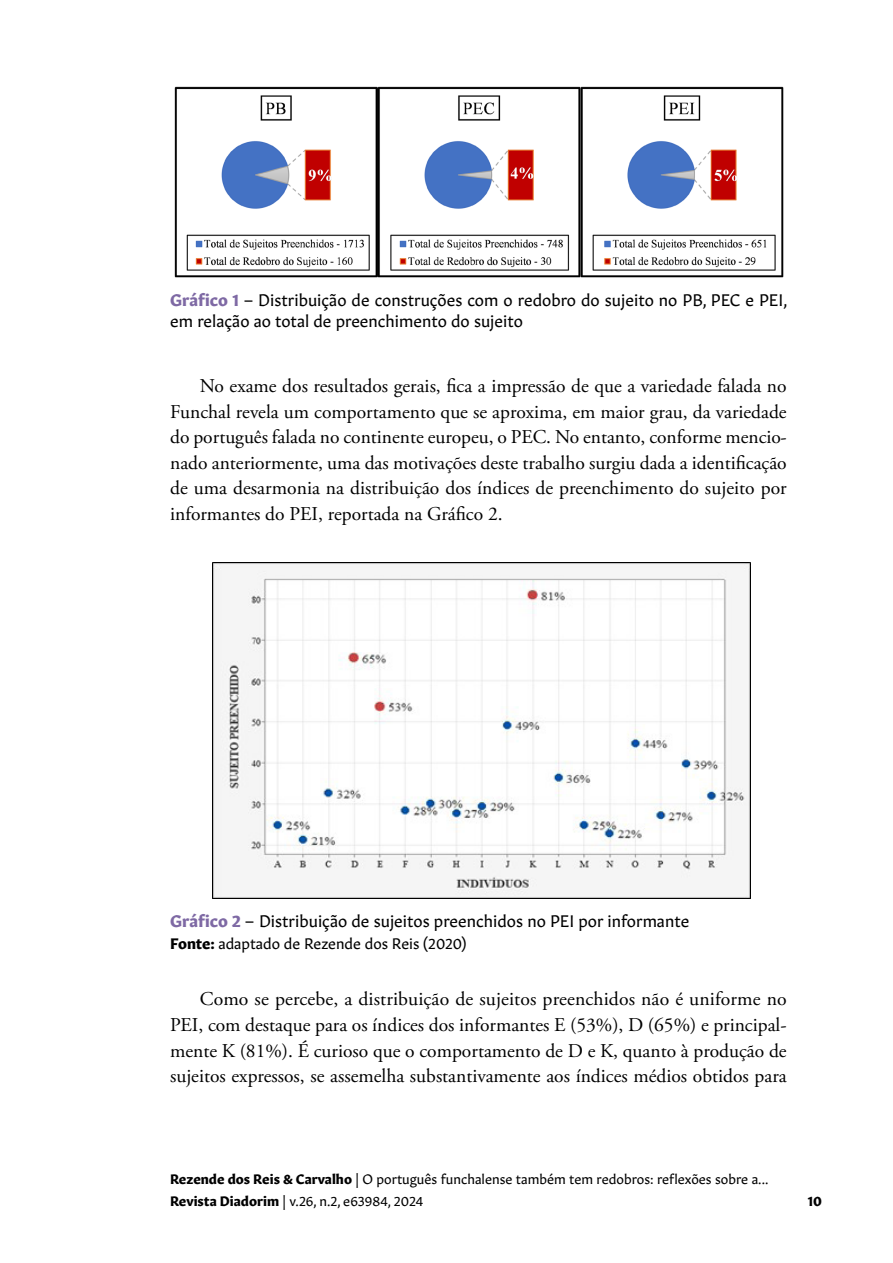
<style>
.page{position:relative;width:893px;height:1263px;background:#fff}
.page>*{position:absolute;margin:0;border:0;box-sizing:border-box;transform-origin:0 0}
.t1{font:19.5px/25.5px "Adobe Garamond Pro";color:#000;text-align:justify}
.t2{font:16.5px/21px "Gitan Latn";color:#000}
.t3{font:15px "Gitan Latn";color:#000}
.t4{font:13.5px/22.5px "Gitan Latn";color:#000}
.t5{font:700 13.5px "Gitan Latn";color:#000}
.s1{font-weight:700;color:#7e69a4}
.s2{font-weight:700}
</style>
<div class="page">
<img style="left:213px;top:562px;width:537px;height:337px">
<img style="left:174px;top:86px;width:610px;height:192px">
<p class="t2" style="left:170px;top:288px;width:619px"><span class="s1">Gráfico 1</span> – Distribuição de construções com o redobro do sujeito no PB, PEC e PEI, em relação ao total de preenchimento do sujeito</p>
<p class="t1" style="left:170px;top:374px;width:618px;text-indent:30px">No exame dos resultados gerais, fica a impressão de que a variedade falada no Funchal revela um comportamento que se aproxima, em maior grau, da variedade do português falada no continente europeu, o PEC. No entanto, conforme mencio&shy;nado anteriormente, uma das motivações deste trabalho surgiu dada a identificação de uma desarmonia na distribuição dos índices de preenchimento do sujeito por informantes do PEI, reportada na Gráfico 2.</p>
<p class="t2" style="left:170px;top:909px;width:520px"><span class="s1">Gráfico 2</span> – Distribuição de sujeitos preenchidos no PEI por informante</p>
<p class="t3" style="left:170px;top:931px;width:298px"><span class="s2">Fonte:</span> adaptado de Rezende dos Reis (2020)</p>
<p class="t1" style="left:170px;top:987px;width:618px;text-indent:30px">Como se percebe, a distribuição de sujeitos preenchidos não é uniforme no PEI, com destaque para os índices dos informantes E (53%), D (65%) e principal&shy;mente K (81%). É curioso que o comportamento de D e K, quanto à produção de sujeitos expressos, se assemelha substantivamente aos índices médios obtidos para</p>
<p class="t4" style="left:170px;top:1166px;width:600px"><span class="s2">Rezende dos Reis &amp; Carvalho</span> | O português funchalense também tem redobros: reflexões sobre a...<br><span class="s2">Revista Diadorim</span> | v.26, n.2, e63984, 2024</p>
<p class="t5" style="left:808px;top:1189px;width:16px">10</p>
</div>
